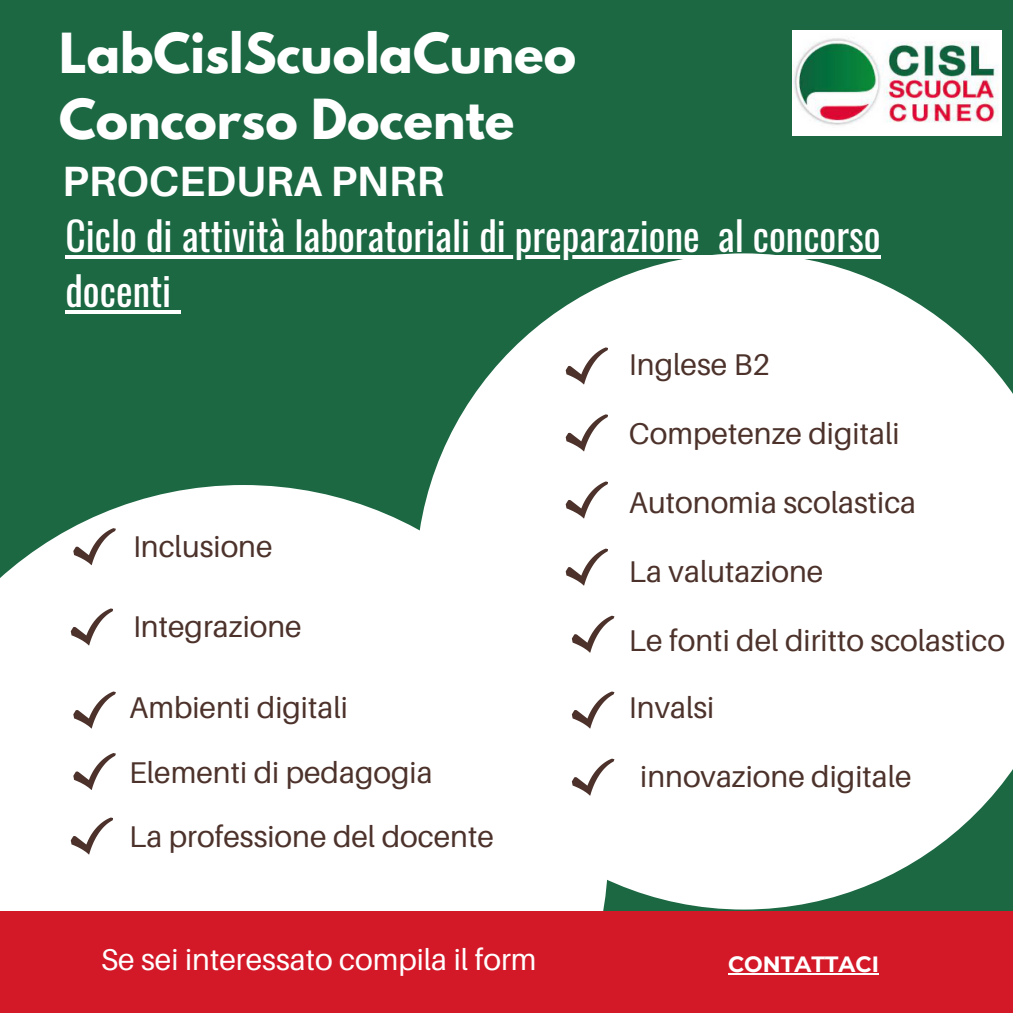
<style>
.page{position:relative;width:1013px;height:1013px;background:#fff}
.page>*{position:absolute;margin:0;border:0;box-sizing:border-box;transform-origin:0 0}
.t1{font:700 48.88px "League Spartan";color:#fff}
.t2{font:700 42.38px "Aileron";color:#fff}
.t3{font:39.62px/55.2px "Oswald";color:#fff}
.t4{font:30px "Aileron";color:#4c322b}
.t5{font:30px "Aileron";color:#fff}
.t6{font:700 22.12px "Montserrat";color:#fff}
</style>
<div class="page">
<div style="left:0;top:0;width:1012px;height:1012px;background:#1b6843"></div>
<div style="left:0;top:485px;width:608px;height:527px;background:#fff"></div>
<div style="left:0;top:911px;width:1012px;height:101px;background:#d31828"></div>
<svg style="left:73px;top:528px;width:42px;height:37px"></svg>
<svg style="left:73px;top:691px;width:42px;height:37px"></svg>
<svg style="left:71px;top:608px;width:42px;height:37px"></svg>
<svg style="left:73px;top:753px;width:42px;height:37px"></svg>
<img style="left:792px;top:30px;width:209px;height:105px">
<hr style="left:65px;top:255px;width:634px;height:3px;background:#fff">
<hr style="left:65px;top:310px;width:106px;height:4px;background:#fff">
<svg style="left:171px;top:310px;width:9px;height:4px"></svg>
<svg style="left:416px;top:253px;width:596px;height:656px;fill:#fff"></svg>
<hr style="left:728px;top:973px;width:151px;height:2px;background:#fff">
<svg style="left:565px;top:347px;width:43px;height:37px;background:#d8d2d1"></svg>
<svg style="left:565px;top:414px;width:43px;height:37px;background:#d8d2d1"></svg>
<svg style="left:565px;top:481px;width:43px;height:37px"></svg>
<svg style="left:565px;top:548px;width:43px;height:37px"></svg>
<svg style="left:572px;top:615px;width:42px;height:37px"></svg>
<svg style="left:71px;top:817px;width:42px;height:37px"></svg>
<svg style="left:572px;top:691px;width:42px;height:37px"></svg>
<svg style="left:572px;top:758px;width:42px;height:37px"></svg>
<h4 class="t1" style="left:59px;top:29px;width:518px">LabCislScuolaCuneo</h4>
<h2 class="t1" style="left:59px;top:95px;width:456px">Concorso Docente</h2>
<h3 class="t2" style="left:62px;top:155px;width:383px">PROCEDURA PNRR</h3>
<h1 class="t3" style="left:65px;top:206px;width:816px">Ciclo di attività laboratoriali di preparazione al concorso docenti</h1>
<p class="t4" style="left:629px;top:346px;width:142px">Inglese B2</p>
<p class="t4" style="left:629px;top:415px;width:272px">Competenze digitali</p>
<p class="t4" style="left:133px;top:528px;width:141px">Inclusione</p>
<p class="t4" style="left:133px;top:608px;width:170px">Integrazione</p>
<p class="t4" style="left:129px;top:688px;width:220px">Ambienti digitali</p>
<p class="t4" style="left:129px;top:753px;width:305px">Elementi di pedagogia</p>
<h4 class="t4" style="left:129px;top:818px;width:366px">La professione del docente</h4>
<h1 class="t5" style="left:101px;top:940px;width:437px">Se sei interessato compila il form</h1>
<h4 class="t4" style="left:629px;top:484px;width:289px">Autonomia scolastica</h4>
<h4 class="t4" style="left:629px;top:553px;width:196px">La valutazione</h4>
<h4 class="t4" style="left:629px;top:622px;width:377px">Le fonti del diritto scolastico</h4>
<h4 class="t4" style="left:629px;top:688px;width:87px">Invalsi</h4>
<h4 class="t4" style="left:640px;top:757px;width:273px">innovazione digitale</h4>
<p class="t6" style="left:728px;top:950px;width:152px">CONTATTACI</p>
</div>
